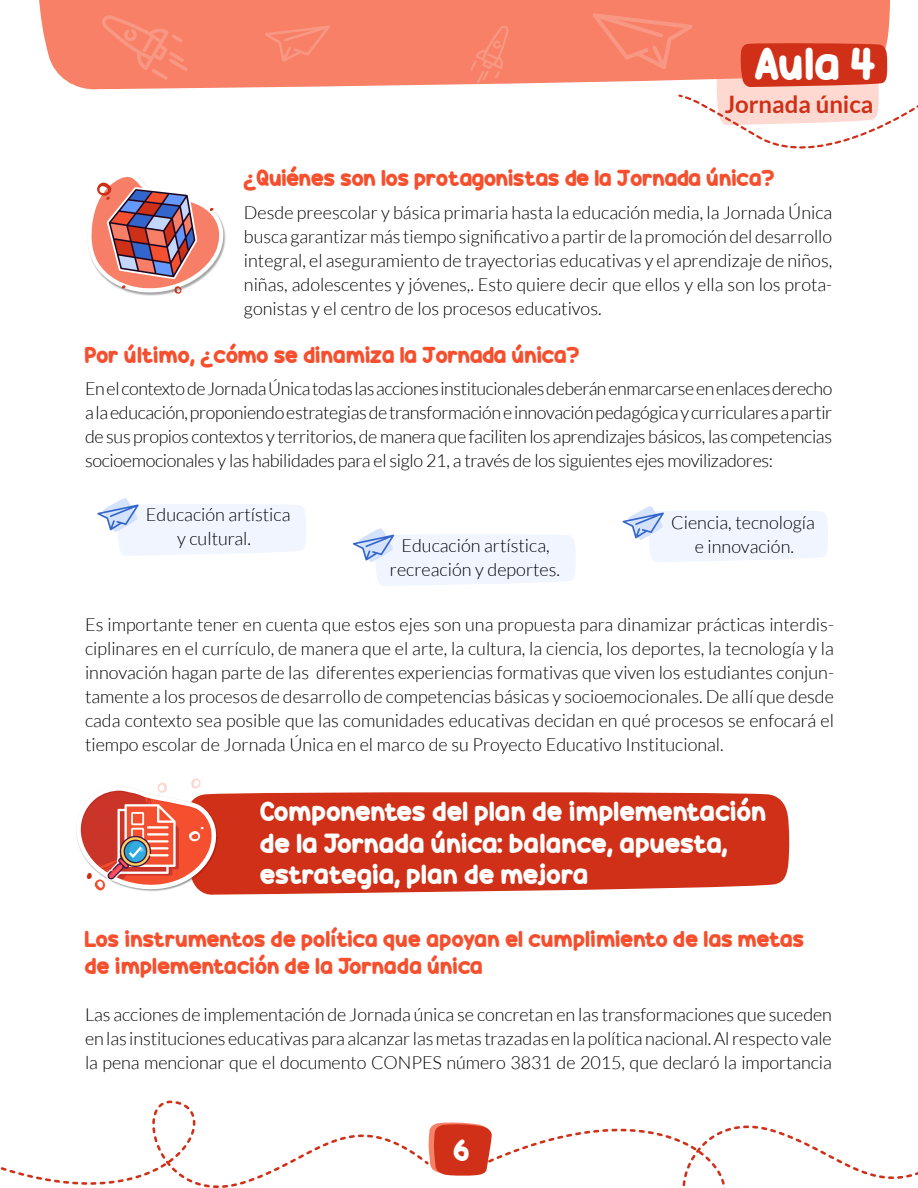
<style>
.page{position:relative;width:918px;height:1188px;background:#fff}
.page>*{position:absolute;margin:0;border:0;box-sizing:border-box;transform-origin:0 0}
.t1{font:45px "Candy Beans";color:#fff}
.t2{font:30px "Candy Beans";color:#fff}
.t3{font:27px/31.5px "Candy Beans";letter-spacing:.015em;color:#fff}
.t4{font:700 24px "Lato";color:#cf3017}
.t5{font:22.5px/27px "Candy Beans";color:#f54f2e}
.t6{font:300 18px/24px "Lato";color:#000;text-align:justify}
</style>
<div class="page">
<svg style="left:88px;top:176px;width:138px;height:120px"></svg>
<svg style="left:97px;top:498px;width:209px;height:58px"></svg>
<div style="left:202px;top:792px;width:588px;height:103px;background:#cf3017"></div>
<svg style="left:76px;top:778px;width:143px;height:114px"></svg>
<svg style="left:353px;top:528px;width:223px;height:58px"></svg>
<svg style="left:623px;top:506px;width:205px;height:56px"></svg>
<svg style="left:39px;top:0;width:852px;height:90px;background:#f78870"></svg>
<svg style="left:0;top:1101px;width:918px;height:87px"></svg>
<svg style="left:265px;top:26px;width:65px;height:36px;background:#f7856c"></svg>
<svg style="left:593px;top:13px;width:325px;height:136px"></svg>
<svg style="left:101px;top:15px;width:87px;height:65px;background:#f7846c"></svg>
<svg style="left:470px;top:25px;width:39px;height:58px;background:#f7856c"></svg>
<h1 class="t1" style="left:755px;top:34px;width:123px">Aula 4</h1>
<h3 class="t4" style="left:725px;top:90px;width:150px">Jornada única</h3>
<p class="t5" style="left:244px;top:165px;width:532px">¿Quiénes son los protagonistas de la Jornada única?</p>
<p class="t6" style="left:244px;top:200px;width:590px">Desde preescolar y básica primaria hasta la educación media, la Jornada Única busca garantizar más tiempo significativo a partir de la promoción del desarrollo integral, el aseguramiento de trayectorias educativas y el aprendizaje de niños, niñas, adolescentes y jóvenes,. Esto quiere decir que ellos y ella son los prota&shy;gonistas y el centro de los procesos educativos.</p>
<p class="t5" style="left:85px;top:341px;width:496px">Por último, ¿cómo se dinamiza la Jornada única?</p>
<p class="t6" style="left:85px;top:377px;width:749px">En el contexto de Jornada Única todas las acciones institucionales deberán enmarcarse en enlaces derecho a la educación, proponiendo estrategias de transformación e innovación pedagógica y curriculares a partir de sus propios contextos y territorios, de manera que faciliten los aprendizajes básicos, las competencias socioemocionales y las habilidades para el siglo 21, a través de los siguientes ejes movilizadores:</p>
<p class="t6" style="left:146px;top:503px;width:146px;text-align:center">Educación artística y cultural.</p>
<p class="t6" style="left:390px;top:533px;width:172px;text-align:center">Educación artística, recreación y deportes.</p>
<p class="t6" style="left:671px;top:511px;width:145px;text-align:center">Ciencia, tecnología e innovación.</p>
<p class="t6" style="left:85px;top:612px;width:750px">Es importante tener en cuenta que estos ejes son una propuesta para dinamizar prácticas interdis&shy;ciplinares en el currículo, de manera que el arte, la cultura, la ciencia, los deportes, la tecnología y la innovación hagan parte de las diferentes experiencias formativas que viven los estudiantes conjun&shy;tamente a los procesos de desarrollo de competencias básicas y socioemocionales. De allí que desde cada contexto sea posible que las comunidades educativas decidan en qué procesos se enfocará el tiempo escolar de Jornada Única en el marco de su Proyecto Educativo Institucional.</p>
<h3 class="t3" style="left:260px;top:796px;width:507px">Componentes del plan de implementación de la Jornada única: balance, apuesta, estrategia, plan de mejora</h3>
<p class="t5" style="left:85px;top:925px;width:721px">Los instrumentos de política que apoyan el cumplimiento de las metas de implementación de la Jornada única</p>
<p class="t6" style="left:85px;top:1003px;width:748px">Las acciones de implementación de Jornada única se concretan en las transformaciones que suceden en las instituciones educativas para alcanzar las metas trazadas en la política nacional. Al respecto vale la pena mencionar que el documento CONPES número 3831 de 2015, que declaró la importancia</p>
<h2 class="t2" style="left:454px;top:1131px;width:18px">6</h2>
</div>
